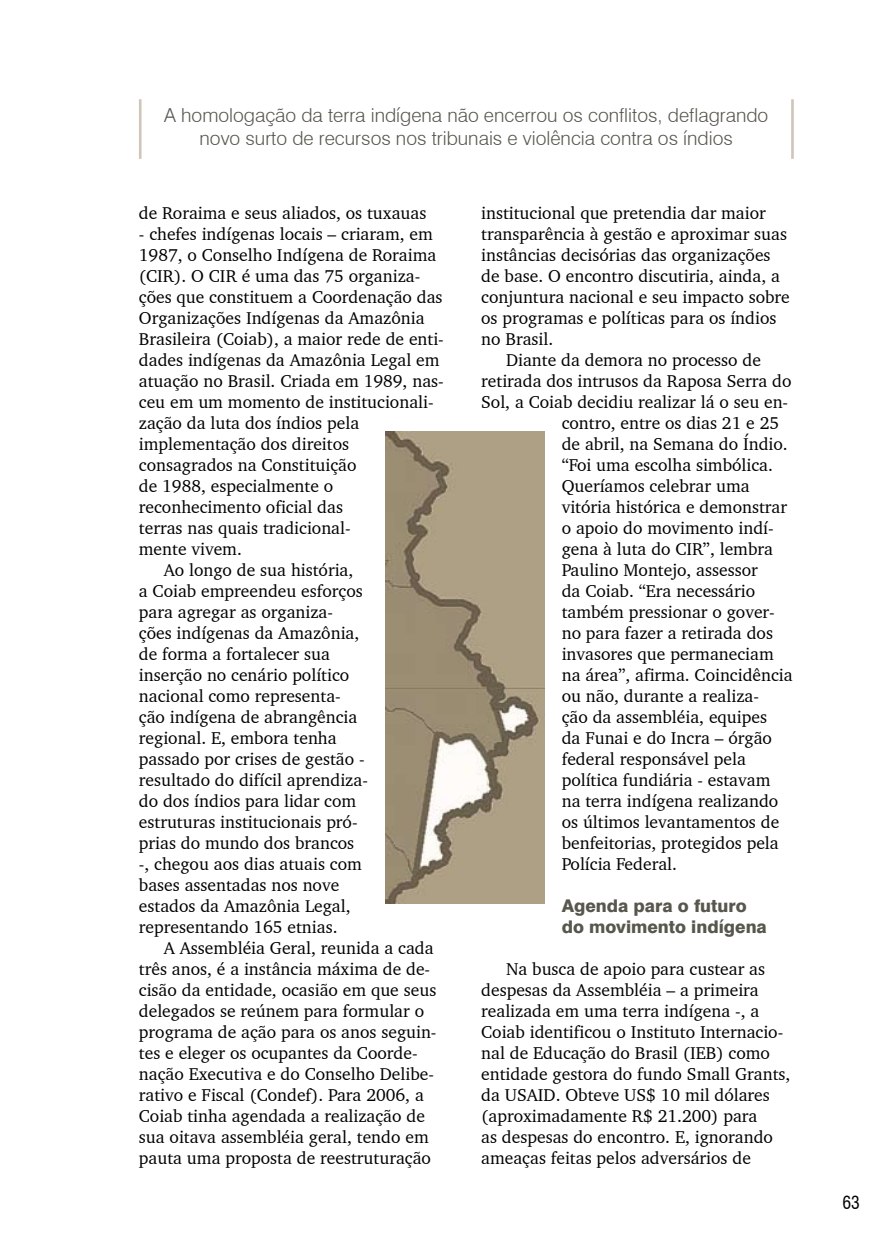
<style>
.page{position:relative;width:893px;height:1241px;background:#fff}
.page>*{position:absolute;margin:0;border:0;box-sizing:border-box;transform-origin:0 0}
.t1{font:300 19.25px/23.1px "Swiss 721 BT";color:#58574e;text-align:center}
.t2{font:17.5px/21px "Charter BT";color:#000}
.t3{font:800 17.5px/21px "Swiss 721 BT";color:#58574e}
.t4{font:condensed 17.5px "Swiss 721 BT";color:#000}
</style>
<div class="page">
<hr style="left:139px;top:99px;width:3px;height:60px;background:#cfc5b9">
<hr style="left:791px;top:99px;width:3px;height:60px;background:#cfc5b9">
<img style="left:385px;top:432px;width:159px;height:471px">
<p class="t1" style="left:164px;top:104px;width:606px">A homologação da terra indígena não encerrou os conflitos, deflagrando novo surto de recursos nos tribunais e violência contra os índios</p>
<p class="t2" style="left:139px;top:202px;width:289px">de Roraima e seus aliados, os tuxauas</p>
<p class="t2" style="left:139px;top:223px;width:295px">- chefes indígenas locais – criaram, em</p>
<p class="t2" style="left:139px;top:244px;width:299px">1987, o Conselho Indígena de Roraima</p>
<p class="t2" style="left:139px;top:265px;width:283px">(CIR). O CIR é uma das 75 organiza-</p>
<p class="t2" style="left:139px;top:286px;width:305px">ções que constituem a Coordenação das</p>
<p class="t2" style="left:139px;top:307px;width:287px">Organizações Indígenas da Amazônia</p>
<p class="t2" style="left:139px;top:328px;width:306px">Brasileira (Coiab), a maior rede de enti-</p>
<p class="t2" style="left:139px;top:349px;width:302px">dades indígenas da Amazônia Legal em</p>
<p class="t2" style="left:139px;top:370px;width:306px">atuação no Brasil. Criada em 1989, nas-</p>
<p class="t2" style="left:139px;top:391px;width:296px">ceu em um momento de institucionali-</p>
<p class="t2" style="left:139px;top:412px;width:222px">zação da luta dos índios pela</p>
<p class="t2" style="left:139px;top:433px;width:212px">implementação dos direitos</p>
<p class="t2" style="left:139px;top:454px;width:219px">consagrados na Constituição</p>
<p class="t2" style="left:139px;top:475px;width:196px">de 1988, especialmente o</p>
<p class="t2" style="left:139px;top:496px;width:206px">reconhecimento oficial das</p>
<p class="t2" style="left:139px;top:517px;width:213px">terras nas quais tradicional-</p>
<p class="t2" style="left:139px;top:538px;width:104px">mente vivem.</p>
<p class="t2" style="left:164px;top:559px;width:191px">Ao longo de sua história,</p>
<p class="t2" style="left:139px;top:580px;width:225px">a Coiab empreendeu esforços</p>
<p class="t2" style="left:139px;top:601px;width:196px">para agregar as organiza-</p>
<p class="t2" style="left:139px;top:622px;width:222px">ções indígenas da Amazônia,</p>
<p class="t2" style="left:139px;top:643px;width:193px">de forma a fortalecer sua</p>
<p class="t2" style="left:139px;top:664px;width:212px">inserção no cenário político</p>
<p class="t2" style="left:139px;top:685px;width:203px">nacional como representa-</p>
<p class="t2" style="left:139px;top:706px;width:220px">ção indígena de abrangência</p>
<p class="t2" style="left:139px;top:727px;width:199px">regional. E, embora tenha</p>
<p class="t2" style="left:139px;top:748px;width:227px">passado por crises de gestão -</p>
<p class="t2" style="left:139px;top:769px;width:231px">resultado do difícil aprendiza-</p>
<p class="t2" style="left:139px;top:790px;width:219px">do dos índios para lidar com</p>
<p class="t2" style="left:139px;top:811px;width:220px">estruturas institucionais pró-</p>
<p class="t2" style="left:139px;top:832px;width:217px">prias do mundo dos brancos</p>
<p class="t2" style="left:139px;top:853px;width:224px">-, chegou aos dias atuais com</p>
<p class="t2" style="left:139px;top:874px;width:202px">bases assentadas nos nove</p>
<p class="t2" style="left:139px;top:895px;width:213px">estados da Amazônia Legal,</p>
<p class="t2" style="left:139px;top:916px;width:200px">representando 165 etnias.</p>
<p class="t2" style="left:164px;top:937px;width:272px">A Assembléia Geral, reunida a cada</p>
<p class="t2" style="left:139px;top:958px;width:293px">três anos, é a instância máxima de de-</p>
<p class="t2" style="left:139px;top:979px;width:299px">cisão da entidade, ocasião em que seus</p>
<p class="t2" style="left:139px;top:1000px;width:287px">delegados se reúnem para formular o</p>
<p class="t2" style="left:139px;top:1021px;width:299px">programa de ação para os anos seguin-</p>
<p class="t2" style="left:139px;top:1042px;width:280px">tes e eleger os ocupantes da Coorde-</p>
<p class="t2" style="left:139px;top:1063px;width:297px">nação Executiva e do Conselho Delibe-</p>
<p class="t2" style="left:139px;top:1084px;width:286px">rativo e Fiscal (Condef). Para 2006, a</p>
<p class="t2" style="left:139px;top:1105px;width:288px">Coiab tinha agendada a realização de</p>
<p class="t2" style="left:139px;top:1126px;width:291px">sua oitava assembléia geral, tendo em</p>
<p class="t2" style="left:139px;top:1147px;width:294px">pauta uma proposta de reestruturação</p>
<p class="t2" style="left:481px;top:202px;width:286px">institucional que pretendia dar maior</p>
<p class="t2" style="left:481px;top:223px;width:307px">transparência à gestão e aproximar suas</p>
<p class="t2" style="left:481px;top:244px;width:291px">instâncias decisórias das organizações</p>
<p class="t2" style="left:481px;top:265px;width:300px">de base. O encontro discutiria, ainda, a</p>
<p class="t2" style="left:481px;top:286px;width:310px">conjuntura nacional e seu impacto sobre</p>
<p class="t2" style="left:481px;top:307px;width:297px">os programas e políticas para os índios</p>
<p class="t2" style="left:481px;top:328px;width:74px">no Brasil.</p>
<p class="t2" style="left:506px;top:349px;width:257px">Diante da demora no processo de</p>
<p class="t2" style="left:481px;top:370px;width:312px">retirada dos intrusos da Raposa Serra do</p>
<p class="t2" style="left:481px;top:391px;width:308px">Sol, a Coiab decidiu realizar lá o seu en-</p>
<p class="t2" style="left:562px;top:412px;width:219px">contro, entre os dias 21 e 25</p>
<p class="t2" style="left:562px;top:433px;width:228px">de abril, na Semana do Índio.</p>
<p class="t2" style="left:562px;top:454px;width:213px">“Foi uma escolha simbólica.</p>
<p class="t2" style="left:562px;top:475px;width:189px">Queríamos celebrar uma</p>
<p class="t2" style="left:562px;top:496px;width:227px">vitória histórica e demonstrar</p>
<p class="t2" style="left:562px;top:517px;width:213px">o apoio do movimento indí-</p>
<p class="t2" style="left:562px;top:538px;width:213px">gena à luta do CIR”, lembra</p>
<p class="t2" style="left:562px;top:559px;width:198px">Paulino Montejo, assessor</p>
<p class="t2" style="left:562px;top:580px;width:195px">da Coiab. “Era necessário</p>
<p class="t2" style="left:562px;top:601px;width:215px">também pressionar o gover-</p>
<p class="t2" style="left:562px;top:622px;width:213px">no para fazer a retirada dos</p>
<p class="t2" style="left:562px;top:643px;width:214px">invasores que permaneciam</p>
<p class="t2" style="left:562px;top:664px;width:232px">na área”, afirma. Coincidência</p>
<p class="t2" style="left:562px;top:685px;width:199px">ou não, durante a realiza-</p>
<p class="t2" style="left:562px;top:706px;width:207px">ção da assembléia, equipes</p>
<p class="t2" style="left:562px;top:727px;width:212px">da Funai e do Incra – órgão</p>
<p class="t2" style="left:562px;top:748px;width:186px">federal responsável pela</p>
<p class="t2" style="left:562px;top:769px;width:210px">política fundiária - estavam</p>
<p class="t2" style="left:562px;top:790px;width:218px">na terra indígena realizando</p>
<p class="t2" style="left:562px;top:811px;width:219px">os últimos levantamentos de</p>
<p class="t2" style="left:562px;top:832px;width:219px">benfeitorias, protegidos pela</p>
<p class="t2" style="left:562px;top:853px;width:117px">Polícia Federal.</p>
<p class="t3" style="left:562px;top:895px;width:207px">Agenda para o futuro do movimento indígena</p>
<p class="t2" style="left:481px;top:958px;width:311px;text-indent:25px">Na busca de apoio para custear as despesas da Assembléia – a primeira realizada em uma terra indígena -, a Coiab identificou o Instituto Internacio&shy;nal de Educação do Brasil (IEB) como entidade gestora do fundo Small Grants, da USAID. Obteve US$ 10 mil dólares (aproximadamente R$ 21.200) para<br>as despesas do encontro. E, ignorando ameaças feitas pelos adversários de</p>
<p class="t4" style="left:843px;top:1191px;width:19px">63</p>
</div>
